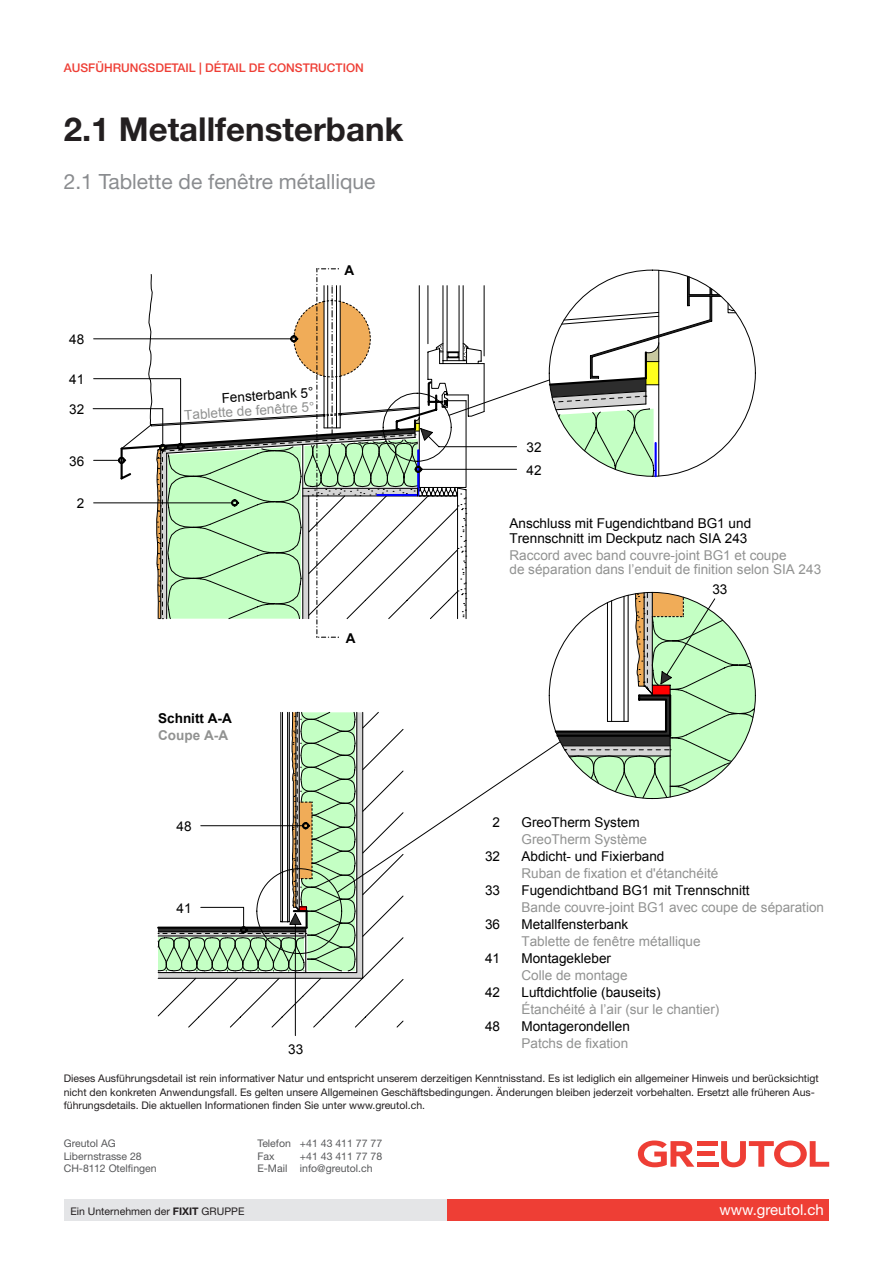
<style>
.page{position:relative;width:893px;height:1263px;background:#fff}
.page>*{position:absolute;margin:0;border:0;box-sizing:border-box;transform-origin:0 0}
.t1{font:700 33px "Helvetica Neue LT Std";color:#231f20}
.t2{font:21px "Helvetica Neue LT Std";color:#8a8c8f}
.t3{font:700 17.85px "Arial";color:#919291}
.t4{font:15px "Helvetica Neue LT Std";color:#fff}
.t5{font:13.5px/14.5px "Arial";color:#919291}
.t6{font:13.5px/22.6px "Arial";color:#000}
.t7{font:700 13.5px "Arial";color:#000}
.t8{font:700 13.5px "Arial";color:#919291}
.t9{font:500 12px "Helvetica Neue LT Std";color:#ee3e35}
.t10{font:10.5px/13.5px "Helvetica Neue LT Std";color:#231f20}
.t11{font:10.5px/12.6px "Helvetica Neue LT Std";color:#57585a}
.s1{font-weight:700}
</style>
<div class="page">
<div style="left:446px;top:1199px;width:383px;height:21px;background:#ee3e35"></div>
<div style="left:64px;top:1199px;width:382px;height:21px;background:#e4e5e7"></div>
<svg style="left:638px;top:1140px;width:56px;height:27px"></svg>
<div style="left:697px;top:1141px;width:21px;height:5px;background:#ee3e35"></div>
<div style="left:697px;top:1151px;width:17px;height:5px;background:#ee3e35"></div>
<div style="left:697px;top:1162px;width:22px;height:5px;background:#ee3e35"></div>
<svg style="left:721px;top:1140px;width:108px;height:27px"></svg>
<hr style="left:93px;top:408px;width:70px;height:1px;background:#000">
<svg style="left:94px;top:268px;width:662px;height:768px"></svg>
<p class="t9" style="left:64px;top:61px;width:302px">AUSFÜHRUNGSDETAIL | DÉTAIL DE CONSTRUCTION</p>
<h1 class="t1" style="left:64px;top:109px;width:341px">2.1 Metallfensterbank</h1>
<h2 class="t2" style="left:64px;top:169px;width:313px">2.1 Tablette de fenêtre métallique</h2>
<h3 class="t3" style="left:64px;top:173px;width:80px">Détail 2.1</h3>
<p class="t6" style="left:69px;top:328px;width:17px">48</p>
<p class="t6" style="left:69px;top:368px;width:17px">41</p>
<p class="t6" style="left:69px;top:398px;width:17px">32</p>
<p class="t6" style="left:69px;top:450px;width:17px">36</p>
<p class="t6" style="left:77px;top:492px;width:9px">2</p>
<p class="t7" style="left:344px;top:261px;width:11px">A</p>
<p class="t6" style="left:221px;top:387px;width:94px;rotate:-4deg">Fensterbank 5°</p>
<p class="t5" style="left:184px;top:408px;width:132px;rotate:-4deg">Tablette de fenêtre 5°</p>
<p class="t7" style="left:158px;top:709px;width:75px">Schnitt A-A</p>
<p class="t8" style="left:158px;top:726px;width:71px">Coupe A-A</p>
<p class="t6" style="left:177px;top:815px;width:17px">48</p>
<p class="t6" style="left:177px;top:897px;width:17px">41</p>
<p class="t7" style="left:346px;top:629px;width:11px">A</p>
<p class="t6" style="left:288px;top:1038px;width:17px">33</p>
<p class="t6" style="left:527px;top:436px;width:17px">32<br>42</p>
<p class="t6" style="left:509px;top:516px;width:243px;line-height:14.5px">Anschluss mit Fugendichtband BG1 und<br>Trennschnitt im Deckputz nach SIA 243</p>
<p class="t5" style="left:509px;top:548px;width:313px">Raccord avec band couvre-joint BG1 et coupe<br>de séparation dans l’enduit de finition selon SIA 243</p>
<p class="t6" style="left:712px;top:578px;width:17px">33</p>
<p class="t6" style="left:493px;top:811px;width:9px">2</p>
<p class="t6" style="left:521px;top:811px;width:120px">GreoTherm System</p>
<p class="t5" style="left:521px;top:832px;width:127px">GreoTherm Système</p>
<p class="t6" style="left:485px;top:845px;width:17px">32</p>
<p class="t6" style="left:485px;top:879px;width:17px">33</p>
<p class="t6" style="left:521px;top:879px;width:230px">Fugendichtband BG1 mit Trennschnitt</p>
<p class="t5" style="left:521px;top:900px;width:304px">Bande couvre-joint BG1 avec coupe de séparation</p>
<p class="t6" style="left:521px;top:845px;width:145px">Abdicht- und Fixierband</p>
<p class="t5" style="left:521px;top:866px;width:198px">Ruban de fixation et d'étanchéité</p>
<p class="t6" style="left:485px;top:913px;width:17px">36</p>
<p class="t6" style="left:521px;top:913px;width:108px">Metallfensterbank</p>
<p class="t5" style="left:521px;top:934px;width:181px">Tablette de fenêtre métallique</p>
<p class="t6" style="left:485px;top:947px;width:17px">41</p>
<p class="t6" style="left:521px;top:947px;width:91px">Montagekleber</p>
<p class="t5" style="left:521px;top:968px;width:108px">Colle de montage</p>
<p class="t5" style="left:521px;top:1002px;width:199px">Étanchéité à l’air (sur le chantier)</p>
<p class="t6" style="left:521px;top:1015px;width:110px">Montagerondellen</p>
<p class="t6" style="left:521px;top:981px;width:141px">Luftdichtfolie (bauseits)</p>
<p class="t5" style="left:521px;top:1036px;width:108px">Patchs de fixation</p>
<p class="t6" style="left:485px;top:981px;width:17px">42</p>
<p class="t6" style="left:485px;top:1015px;width:17px">48</p>
<p class="t10" style="left:64px;top:1071px;width:756px">Dieses Ausführungsdetail ist rein informativer Natur und entspricht unserem derzeitigen Kenntnisstand. Es ist lediglich ein allgemeiner Hinweis und berücksichtigt nicht den konkreten Anwendungsfall. Es gelten unsere Allgemeinen Geschäftsbedingungen. Änderungen bleiben jederzeit vorbehalten. Ersetzt alle früheren Aus&shy;führungsdetails. Die aktuellen Informationen finden Sie unter www.greutol.ch.</p>
<p class="t11" style="left:64px;top:1137px;width:94px">Greutol AG<br>Libernstrasse 28<br>CH-8112 Otelfingen</p>
<p class="t11" style="left:257px;top:1137px;width:35px">Telefon<br>Fax<br>E-Mail</p>
<p class="t11" style="left:300px;top:1137px;width:84px;text-align:justify">+41 43 411 77 77 +41 43 411 77 78 info@greutol.ch</p>
<p class="t10" style="left:70px;top:1204px;width:176px">Ein Unternehmen der <span class="s1">FIXIT</span> GRUPPE</p>
<h3 class="t4" style="left:719px;top:1201px;width:106px">www.greutol.ch</h3>
</div>
